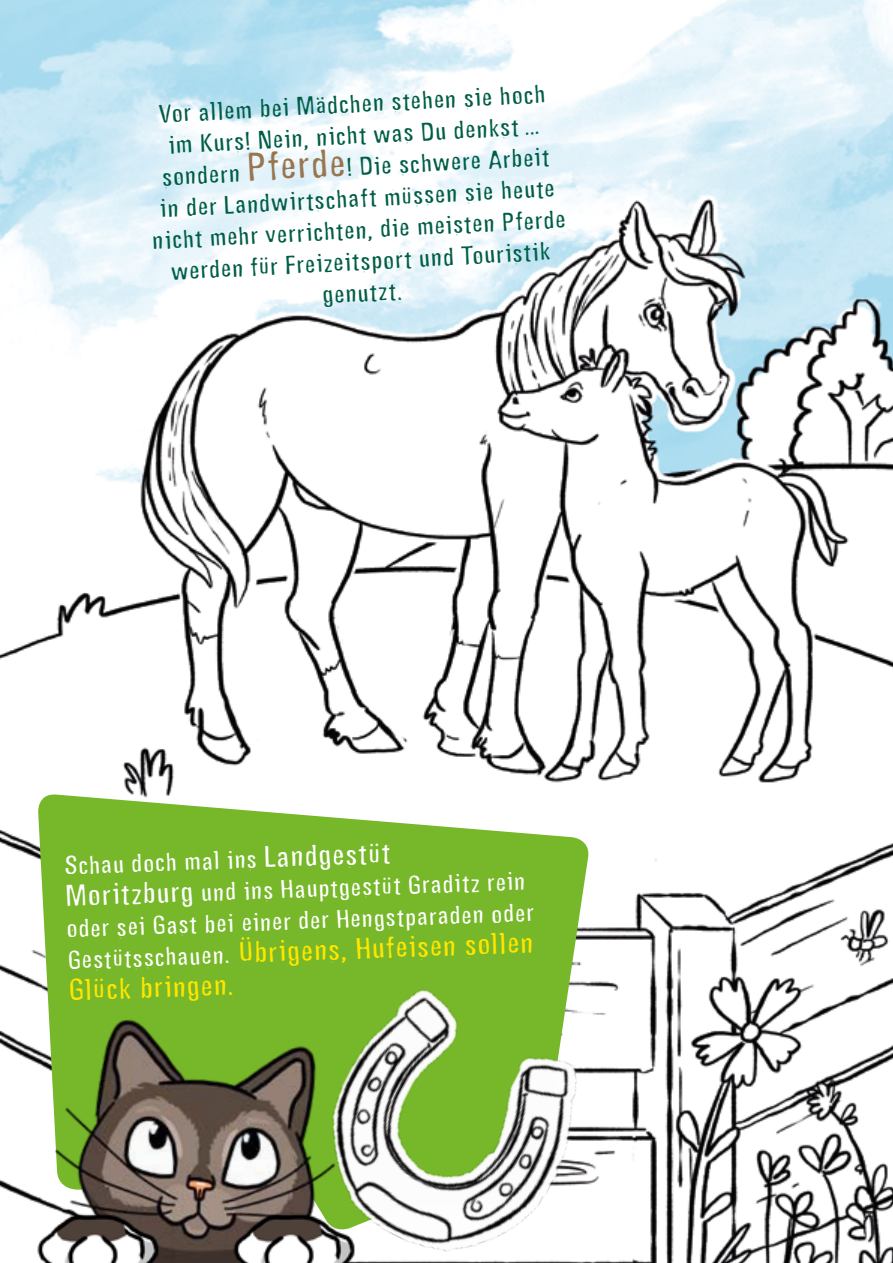
<style>
.page{position:relative;width:893px;height:1263px;background:#fff}
.page>*{position:absolute;margin:0;border:0;box-sizing:border-box;transform-origin:0 0}
.t1{font:31.5px/31.5px "Gagamond";color:#ffe600}
.t2{font:27px/31.5px "Gagamond";color:#005e46;text-align:center}
.t3{font:27px/31.5px "Gagamond";color:#fff}
.s1{font-size:42px;color:#987650}
.s2{font-size:31.5px}
.s3{font-size:27px;color:#fff}
</style>
<div class="page">
<img style="left:0;top:0;width:893px;height:1263px">
<svg style="left:37px;top:793px;width:554px;height:148px;fill:#76b82a"></svg>
<img style="left:0;top:561px;width:1px;height:357px">
<img style="left:0;top:9px;width:1px;height:552px">
<img style="left:570px;top:941px;width:62px;height:322px">
<img style="left:0;top:918px;width:570px;height:345px">
<img style="left:23px;top:1184px;width:162px;height:79px">
<img style="left:219px;top:1184px;width:161px;height:79px">
<p class="t2" style="left:145px;top:99px;width:415px;rotate:-3deg">Vor allem bei Mädchen stehen sie hoch im Kurs! Nein, nicht was Du denkst … sondern <span class="s1">Pferde</span>! Die schwere Arbeit<br>in der Landwirtschaft müssen sie heute nicht mehr verrichten, die meisten Pferde werden für Freizeitsport und Touristik genutzt.</p>
<p class="t3" style="left:64px;top:850px;width:468px;rotate:-2deg">Schau doch mal ins <span class="s2">Landgestüt<br>Moritzburg</span> und ins Hauptgestüt Graditz rein oder sei Gast bei einer der Hengstparaden oder</p>
<p class="t1" style="left:68px;top:943px;width:467px;rotate:-2deg"><span class="s3">Gestütsschauen.</span> Übrigens, Hufeisen sollen<br>Glück bringen.</p>
</div>
